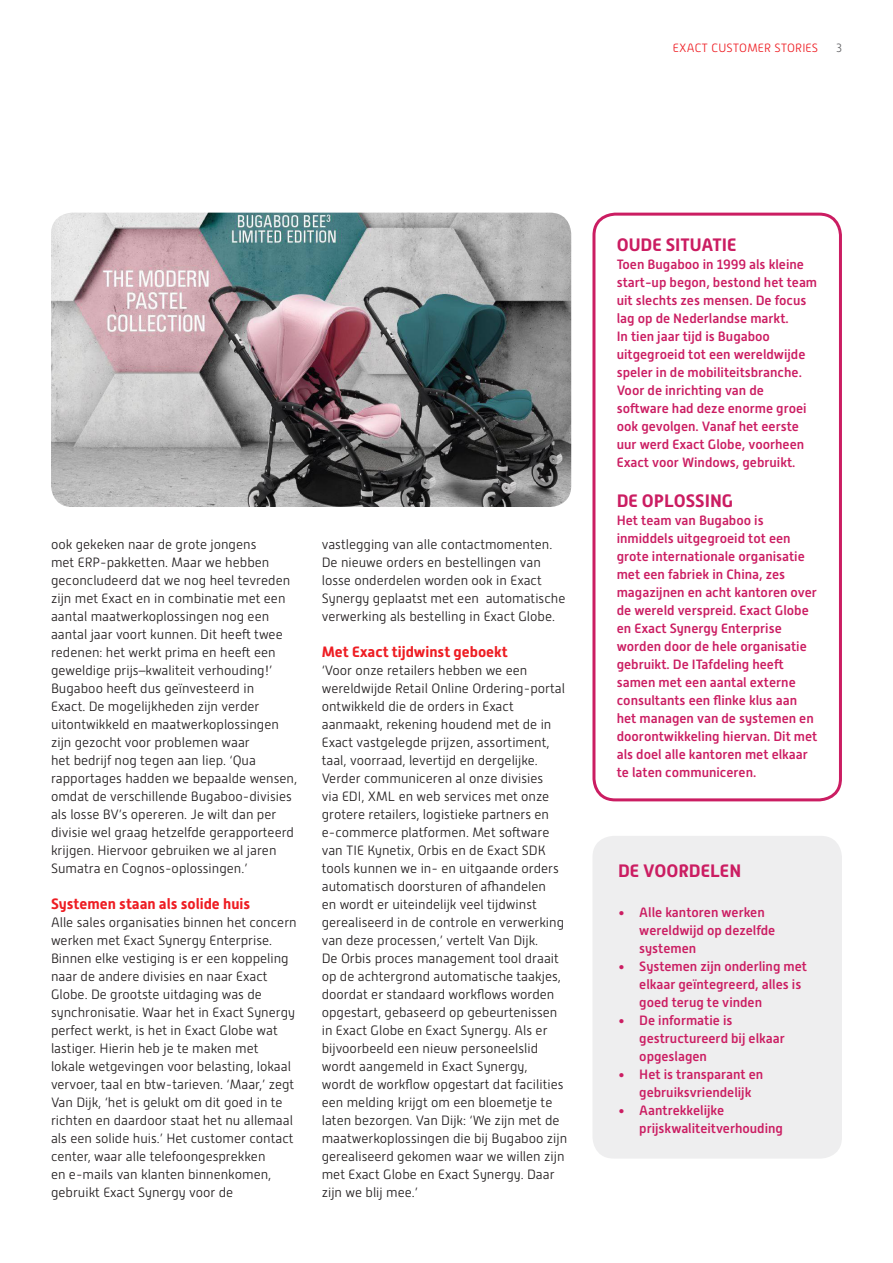
<style>
.page{position:relative;width:893px;height:1263px;background:#fff}
.page>*{position:absolute;margin:0;border:0;box-sizing:border-box;transform-origin:0 0}
.Grey_Box__Header{font:700 18px "Alwyn New";color:#cb1d62}
.Subtitle{font:700 15px "Alwyn New";color:#ee1d23}
.Body_text{font:300 13.5px/18px "Alwyn New";color:#231f20}
.Grey_Box__Body_text{font:500 13.5px/18px "Alwyn New";color:#cb1d62}
.Top__Page_title___nu{font:300 12px "Alwyn New";letter-spacing:.01em;color:#ee1d23}
.Top__Page_title___nu-2{font:300 12px "Alwyn New";color:#636366}
</style>
<div class="page">
<img style="left:51px;top:213px;width:520px;height:294px">
<div style="left:592px;top:213px;width:250px;height:588px;border:3px solid #cb1d62;border-radius:21px"></div>
<div style="left:592px;top:836px;width:250px;height:322px;background:#eeeeef;border-radius:21px"></div>
<p class="Top__Page_title___nu" style="left:673px;top:41px;width:147px">EXACT CUSTOMER STORIES</p>
<p class="Top__Page_title___nu-2" style="left:836px;top:41px;width:7px">3</p>
<p class="Body_text" style="left:51px;top:535px;width:248px">ook gekeken naar de grote jongens<br>met ERP-pakketten. Maar we hebben geconcludeerd dat we nog heel tevreden zijn met Exact en in combinatie met een aantal maatwerkoplossingen nog een aantal jaar voort kunnen. Dit heeft twee redenen: het werkt prima en heeft een geweldige prijs–kwaliteit verhouding!’ Bugaboo heeft dus geïnvesteerd in<br>Exact. De mogelijkheden zijn verder uitontwikkeld en maatwerkoplossingen zijn gezocht voor problemen waar<br>het bedrijf nog tegen aan liep. ‘Qua rapportages hadden we bepaalde wensen, omdat de verschillende Bugaboo-divisies als losse BV’s opereren. Je wilt dan per divisie wel graag hetzelfde gerapporteerd krijgen. Hiervoor gebruiken we al jaren Sumatra en Cognos-oplossingen.’</p>
<p class="Subtitle" style="left:51px;top:895px;width:201px">Systemen staan als solide huis</p>
<p class="Body_text" style="left:51px;top:913px;width:247px">Alle sales organisaties binnen het concern</p>
<p class="Body_text" style="left:51px;top:931px;width:246px">werken met Exact Synergy Enterprise.<br>Binnen elke vestiging is er een koppeling naar de andere divisies en naar Exact Globe. De grootste uitdaging was de synchronisatie. Waar het in Exact Synergy perfect werkt, is het in Exact Globe wat lastiger. Hierin heb je te maken met lokale wetgevingen voor belasting, lokaal vervoer, taal en btw-tarieven. ‘Maar,’ zegt Van Dijk, ‘het is gelukt om dit goed in te richten en daardoor staat het nu allemaal als een solide huis.’ Het customer contact center, waar alle telefoongesprekken<br>en e-mails van klanten binnenkomen, gebruikt Exact Synergy voor de</p>
<p class="Body_text" style="left:322px;top:535px;width:245px">vastlegging van alle contactmomenten.<br>De nieuwe orders en bestellingen van losse onderdelen worden ook in Exact Synergy geplaatst met een automatische verwerking als bestelling in Exact Globe.</p>
<p class="Subtitle" style="left:322px;top:643px;width:188px">Met Exact tijdwinst geboekt</p>
<p class="Body_text" style="left:322px;top:661px;width:245px">‘Voor onze retailers hebben we een wereldwijde Retail Online Ordering-portal</p>
<p class="Body_text" style="left:322px;top:697px;width:244px">ontwikkeld die de orders in Exact aanmaakt, rekening houdend met de in Exact vastgelegde prijzen, assortiment, taal, voorraad, levertijd en dergelijke.<br>Verder communiceren al onze divisies<br>via EDI, XML en web services met onze grotere retailers, logistieke partners en e-commerce platformen. Met software van TIE Kynetix, Orbis en de Exact SDK tools kunnen we in- en uitgaande orders automatisch doorsturen of afhandelen<br>en wordt er uiteindelijk veel tijdwinst gerealiseerd in de controle en verwerking van deze processen,’ vertelt Van Dijk.</p>
<p class="Body_text" style="left:322px;top:949px;width:247px">De Orbis proces management tool draait op de achtergrond automatische taakjes, doordat er standaard workflows worden opgestart, gebaseerd op gebeurtenissen in Exact Globe en Exact Synergy. Als er bijvoorbeeld een nieuw personeelslid wordt aangemeld in Exact Synergy,<br>wordt de workflow opgestart dat facilities een melding krijgt om een bloemetje te laten bezorgen. Van Dijk: ‘We zijn met de maatwerkoplossingen die bij Bugaboo zijn</p>
<p class="Body_text" style="left:322px;top:1147px;width:244px">gerealiseerd gekomen waar we willen zijn met Exact Globe en Exact Synergy. Daar zijn we blij mee.’</p>
<p class="Grey_Box__Header" style="left:617px;top:234px;width:121px">OUDE SITUATIE</p>
<p class="Grey_Box__Body_text" style="left:617px;top:255px;width:202px">Toen Bugaboo in 1999 als kleine start-up begon, bestond het team</p>
<p class="Grey_Box__Body_text" style="left:617px;top:291px;width:191px">uit slechts zes mensen. De focus lag op de Nederlandse markt.<br>In tien jaar tijd is Bugaboo uitgegroeid tot een wereldwijde speler in de mobiliteitsbranche.<br>Voor de inrichting van de software had deze enorme groei ook gevolgen. Vanaf het eerste uur werd Exact Globe, voorheen<br>Exact voor Windows, gebruikt.</p>
<p class="Grey_Box__Header" style="left:617px;top:490px;width:118px">DE OPLOSSING</p>
<p class="Grey_Box__Body_text" style="left:617px;top:511px;width:202px">Het team van Bugaboo is inmiddels uitgegroeid tot een grote internationale organisatie met een fabriek in China, zes magazijnen en acht kantoren over de wereld verspreid. Exact Globe en Exact Synergy Enterprise worden door de hele organisatie gebruikt. De ITafdeling heeft samen met een aantal externe consultants een flinke klus aan het managen van de systemen en doorontwikkeling hiervan. Dit met als doel alle kantoren met elkaar te laten communiceren.</p>
<p class="Grey_Box__Header" style="left:618px;top:860px;width:125px">DE VOORDELEN</p>
<p class="Grey_Box__Body_text" style="left:639px;top:903px;width:138px;text-indent:-21px">• Alle kantoren werken wereldwijd op dezelfde systemen</p>
<p class="Grey_Box__Body_text" style="left:639px;top:957px;width:169px;text-indent:-21px">• Systemen zijn onderling met elkaar geïntegreerd, alles is goed terug te vinden</p>
<p class="Grey_Box__Body_text" style="left:639px;top:1011px;width:147px;text-indent:-21px">• De informatie is gestructureerd bij elkaar opgeslagen</p>
<p class="Grey_Box__Body_text" style="left:639px;top:1065px;width:126px;text-indent:-21px">• Het is transparant en gebruiksvriendelijk</p>
<p class="Grey_Box__Body_text" style="left:639px;top:1101px;width:145px;text-indent:-21px">• Aantrekkelijke prijskwaliteitverhouding</p>
</div>
